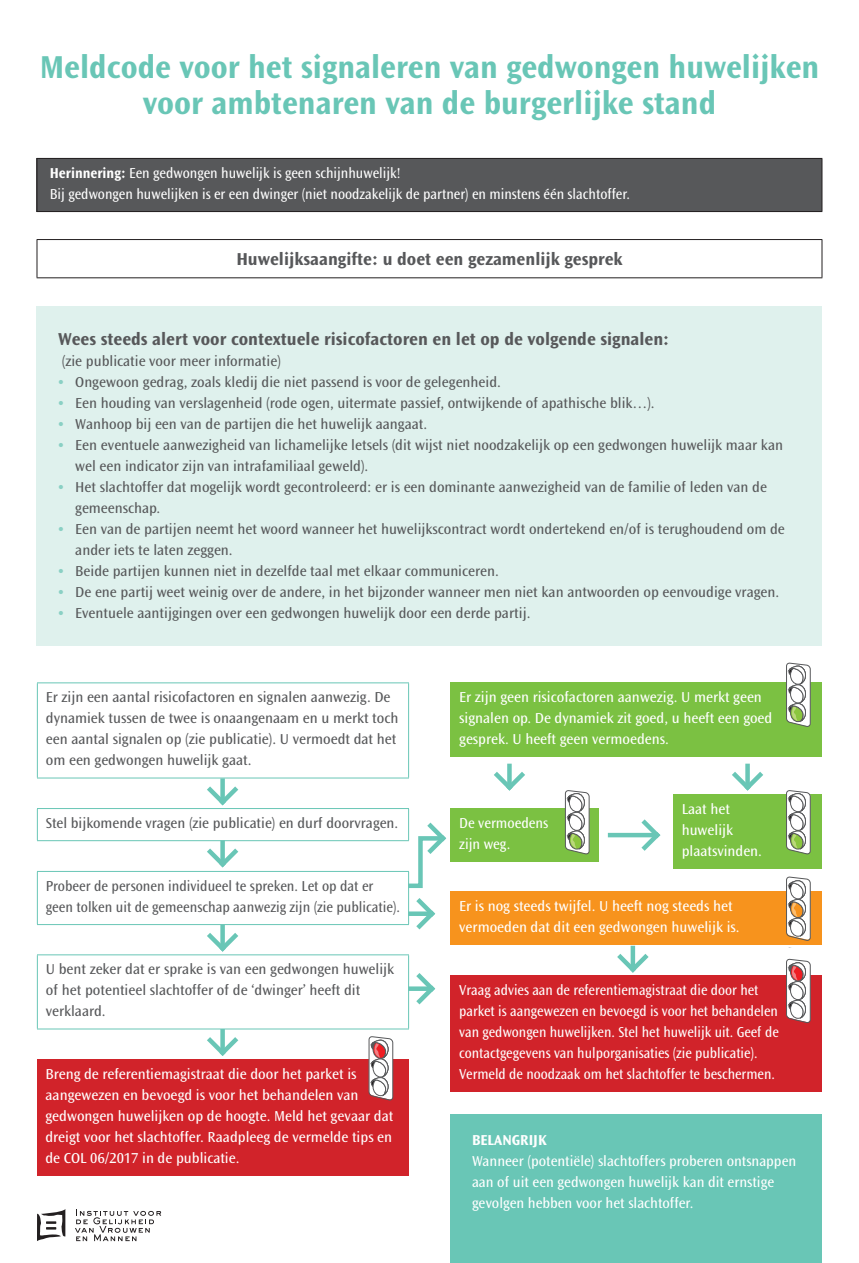
<style>
.page{position:relative;width:859px;height:1263px;background:#fff}
.page>*{position:absolute;margin:0;border:0;box-sizing:border-box;transform-origin:0 0}
.t1{font:700 33px/36.3px "Ocean Sans Std";color:#69c6b6;text-align:center}
.t2{font:700 18px "Ocean Sans Std";color:#57585a}
.t3{font:15px/21px "Ocean Sans Std";color:#57585a}
.t4{font:15px/21px "Ocean Sans Std";color:#fff}
.t5{font:15px/21px "Ocean Sans Std";color:#fff;scale:.92 1}
.t6{font:15px/21px "Ocean Sans Std";color:#fff;scale:.93 1}
.t7{font:15px/21px "Ocean Sans Std";color:#57585a;scale:.94 1}
.t8{font:15px/21px "Ocean Sans Std";color:#fff;scale:.95 1}
.t9{font:700 15px "Ocean Sans Std";color:#fff}
.s1{font-weight:700}
.s2{font-weight:700;color:#8ad0c4}
</style>
<div class="page">
<hr style="left:37px;top:239px;width:785px;height:1px;background:#231f20">
<hr style="left:37px;top:240px;width:1px;height:37px;background:#231f20">
<hr style="left:822px;top:240px;width:1px;height:37px;background:#231f20">
<hr style="left:37px;top:277px;width:785px;height:1px;background:#231f20">
<div style="left:37px;top:158px;width:785px;height:54px;background:#57585a"></div>
<hr style="left:37px;top:158px;width:785px;height:1px;background:#231f20">
<hr style="left:37px;top:159px;width:1px;height:52px;background:#231f20">
<hr style="left:822px;top:159px;width:1px;height:52px;background:#231f20">
<hr style="left:37px;top:211px;width:785px;height:1px;background:#231f20">
<div style="left:37px;top:306px;width:785px;height:340px;background:#dff1ed"></div>
<div style="left:451px;top:1115px;width:371px;height:148px;background:#69c6b6"></div>
<hr style="left:37px;top:683px;width:1px;height:95px;background:#69c6b6">
<hr style="left:37px;top:682px;width:372px;height:1px;background:#69c6b6">
<hr style="left:408px;top:683px;width:1px;height:95px;background:#69c6b6">
<hr style="left:37px;top:778px;width:372px;height:1px;background:#69c6b6">
<div style="left:451px;top:682px;width:371px;height:75px;background:#7bc142"></div>
<hr style="left:37px;top:809px;width:1px;height:31px;background:#69c6b6">
<hr style="left:37px;top:808px;width:372px;height:1px;background:#69c6b6">
<hr style="left:408px;top:809px;width:1px;height:31px;background:#69c6b6">
<hr style="left:37px;top:840px;width:372px;height:1px;background:#69c6b6">
<div style="left:451px;top:808px;width:148px;height:53px;background:#7bc142"></div>
<div style="left:673px;top:795px;width:148px;height:74px;background:#7bc142"></div>
<hr style="left:37px;top:872px;width:1px;height:52px;background:#69c6b6">
<hr style="left:37px;top:871px;width:372px;height:1px;background:#69c6b6">
<hr style="left:37px;top:924px;width:372px;height:1px;background:#69c6b6">
<div style="left:451px;top:892px;width:371px;height:53px;background:#f7931d"></div>
<div style="left:451px;top:975px;width:371px;height:116px;background:#d1232a"></div>
<hr style="left:37px;top:955px;width:1px;height:73px;background:#69c6b6">
<hr style="left:37px;top:954px;width:372px;height:1px;background:#69c6b6">
<hr style="left:408px;top:955px;width:1px;height:73px;background:#69c6b6">
<hr style="left:37px;top:1028px;width:372px;height:1px;background:#69c6b6">
<div style="left:37px;top:1059px;width:371px;height:116px;background:#d1232a"></div>
<div style="left:220px;top:778px;width:5px;height:25px;background:#69c6b6"></div>
<div style="left:408px;top:986px;width:25px;height:5px;background:#69c6b6"></div>
<hr style="left:608px;top:833px;width:50px;height:4px;background:#69c6b6">
<div style="left:220px;top:925px;width:5px;height:24px;background:#69c6b6"></div>
<div style="left:220px;top:1029px;width:5px;height:24px;background:#69c6b6"></div>
<svg style="left:207px;top:782px;width:32px;height:24px"></svg>
<div style="left:220px;top:840px;width:5px;height:25px;background:#69c6b6"></div>
<svg style="left:207px;top:844px;width:32px;height:24px"></svg>
<svg style="left:404px;top:818px;width:47px;height:116px"></svg>
<svg style="left:411px;top:973px;width:25px;height:32px"></svg>
<div style="left:507px;top:764px;width:5px;height:24px;background:#69c6b6"></div>
<svg style="left:494px;top:767px;width:31px;height:24px"></svg>
<div style="left:745px;top:764px;width:5px;height:24px;background:#69c6b6"></div>
<svg style="left:727px;top:767px;width:41px;height:28px"></svg>
<svg style="left:637px;top:819px;width:24px;height:32px"></svg>
<svg style="left:202px;top:928px;width:41px;height:28px"></svg>
<svg style="left:207px;top:1032px;width:32px;height:24px"></svg>
<svg style="left:786px;top:663px;width:25px;height:64px"></svg>
<svg style="left:786px;top:790px;width:25px;height:65px"></svg>
<svg style="left:786px;top:876px;width:25px;height:72px"></svg>
<svg style="left:786px;top:958px;width:25px;height:66px"></svg>
<svg style="left:565px;top:790px;width:24px;height:65px"></svg>
<svg style="left:369px;top:1036px;width:24px;height:65px"></svg>
<svg style="left:37px;top:1209px;width:28px;height:32px"></svg>
<svg style="left:75px;top:1209px;width:86px;height:32px"></svg>
<hr style="left:631px;top:946px;width:4px;height:24px;background:#69c6b6">
<svg style="left:617px;top:949px;width:32px;height:24px"></svg>
<h1 class="t1" style="left:40px;top:49px;width:781px">Meldcode voor het signaleren van gedwongen huwelijken voor ambtenaren van de burgerlijke stand</h1>
<p class="t6" style="left:50px;top:163px;width:625px"><span class="s1">Herinnering:</span> Een gedwongen huwelijk is geen schijnhuwelijk!<br>Bij gedwongen huwelijken is er een dwinger (niet noodzakelijk de partner) en minstens één slachtoffer.</p>
<p class="t2" style="left:236px;top:249px;width:388px">Huwelijksaangifte: u doet een gezamenlijk gesprek</p>
<p class="t2" style="left:58px;top:329px;width:612px">Wees steeds alert voor contextuele risicofactoren en let op de volgende signalen:</p>
<p class="t3" style="left:62px;top:350px;width:220px">(zie publicatie voor meer informatie)</p>
<p class="t3" style="left:58px;top:371px;width:444px"><span class="s2">•</span> Ongewoon gedrag, zoals kledij die niet passend is voor de gelegenheid.</p>
<p class="t3" style="left:58px;top:392px;width:598px"><span class="s2">•</span> Een houding van verslagenheid (rode ogen, uitermate passief, ontwijkende of apathische blik…).</p>
<p class="t3" style="left:58px;top:413px;width:371px"><span class="s2">•</span> Wanhoop bij een van de partijen die het huwelijk aangaat.</p>
<p class="t3" style="left:75px;top:434px;width:709px;text-indent:-17px"><span class="s2">•</span> Een eventuele aanwezigheid van lichamelijke letsels (dit wijst niet noodzakelijk op een gedwongen huwelijk maar kan wel een indicator zijn van intrafamiliaal geweld).</p>
<p class="t3" style="left:75px;top:476px;width:693px;text-indent:-17px"><span class="s2">•</span> Het slachtoffer dat mogelijk wordt gecontroleerd: er is een dominante aanwezigheid van de familie of leden van de gemeenschap.</p>
<p class="t3" style="left:75px;top:518px;width:711px;text-indent:-17px"><span class="s2">•</span> Een van de partijen neemt het woord wanneer het huwelijkscontract wordt ondertekend en/of is terughoudend om de ander iets te laten zeggen.</p>
<p class="t3" style="left:58px;top:560px;width:442px"><span class="s2">•</span> Beide partijen kunnen niet in dezelfde taal met elkaar communiceren.</p>
<p class="t3" style="left:58px;top:581px;width:722px"><span class="s2">•</span> De ene partij weet weinig over de andere, in het bijzonder wanneer men niet kan antwoorden op eenvoudige vragen.</p>
<p class="t3" style="left:58px;top:602px;width:474px"><span class="s2">•</span> Eventuele aantijgingen over een gedwongen huwelijk door een derde partij.</p>
<p class="t3" style="left:46px;top:687px;width:354px">Er zijn een aantal risicofactoren en signalen aanwezig. De dynamiek tussen de twee is onaangenaam en u merkt toch een aantal signalen op (zie publicatie). U vermoedt dat het om een gedwongen huwelijk gaat.</p>
<p class="t4" style="left:459px;top:687px;width:315px">Er zijn geen risicofactoren aanwezig. U merkt geen signalen op. De dynamiek zit goed, u heeft een goed gesprek. U heeft geen vermoedens.</p>
<p class="t3" style="left:46px;top:813px;width:354px">Stel bijkomende vragen (zie publicatie) en durf doorvragen.</p>
<p class="t8" style="left:459px;top:812px;width:95px">De vermoedens zijn weg.</p>
<p class="t4" style="left:682px;top:799px;width:82px">Laat het huwelijk plaatsvinden.</p>
<p class="t7" style="left:46px;top:875px;width:378px">Probeer de personen individueel te spreken. Let op dat er geen tolken uit de gemeenschap aanwezig zijn (zie publicatie).</p>
<p class="t3" style="left:46px;top:959px;width:350px">U bent zeker dat er sprake is van een gedwongen huwelijk of het potentieel slachtoffer of de ‘dwinger’ heeft dit verklaard.</p>
<p class="t4" style="left:45px;top:1063px;width:349px">Breng de referentiemagistraat die door het parket is aangewezen en bevoegd is voor het behandelen van gedwongen huwelijken op de hoogte. Meld het gevaar dat dreigt voor het slachtoffer. Raadpleeg de vermelde tips en de COL 06/2017 in de publicatie.</p>
<p class="t4" style="left:459px;top:896px;width:282px">Er is nog steeds twijfel. U heeft nog steeds het vermoeden dat dit een gedwongen huwelijk is.</p>
<p class="t5" style="left:459px;top:979px;width:349px">Vraag advies aan de referentiemagistraat die door het parket is aangewezen en bevoegd is voor het behandelen van gedwongen huwelijken. Stel het huwelijk uit. Geef de contactgegevens van hulporganisaties (zie publicatie).<br>Vermeld de noodzaak om het slachtoffer te beschermen.</p>
<p class="t9" style="left:472px;top:1131px;width:76px">BELANGRIJK</p>
<p class="t4" style="left:472px;top:1151px;width:326px">Wanneer (potentiële) slachtoffers proberen ontsnappen aan of uit een gedwongen huwelijk kan dit ernstige gevolgen hebben voor het slachtoffer.</p>
</div>
